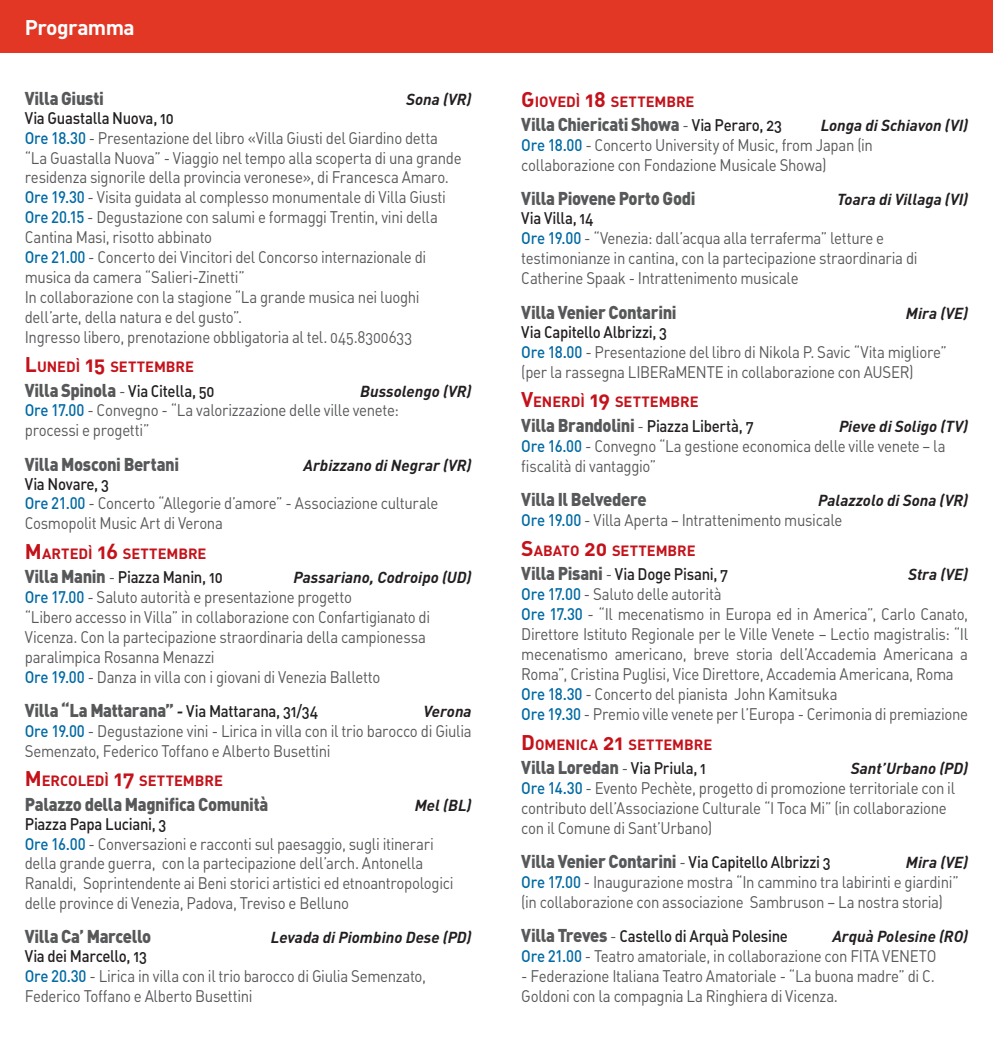
<style>
.page{position:relative;width:993px;height:1042px;background:#fff}
.page>*{position:absolute;margin:0;border:0;box-sizing:border-box;transform-origin:0 0}
.t1{font:21px "DIN Bold Alternate";letter-spacing:-.03em;color:#fff}
.t2{font:900 18.38px "DIN";letter-spacing:-.025em;color:#57585a;scale:.9 1}
.t3{font:16.62px/19.9px "DIN Regular Alternate";letter-spacing:-.02em;color:#57585a;scale:.9 1}
.t4{font:16.62px "DIN Medium Alternate";letter-spacing:-.02em;color:#231f20;scale:.9 1}
.t5{font:italic 700 15.75px "DIN";color:#231f20}
.t6{font:14.7px "DIN Bold Alternate";color:#c4121a}
.s1{font-family:"DIN";font-weight:500;color:#006aa4}
.s2{font-size:21px}
.s3{font-family:"DIN";font-weight:900;font-size:18.38px;color:#57585a}
.s4{font-family:"DIN Regular Alternate";color:#57585a}
.s5{font-weight:700;font-style:italic;font-size:15.75px;color:#231f20}
.s6{font-family:"DIN Medium Alternate";font-weight:400;font-size:16.62px;color:#231f20}
.s7{font-family:"DIN Regular Alternate";font-weight:400;font-size:16.62px}
</style>
<div class="page">
<div style="left:0;top:0;width:992px;height:53px;background:#e23725"></div>
<p class="t1" style="left:25px;top:13px;width:111px">Programma</p>
<p class="t2" style="left:25px;top:86px;width:89px">Villa Giusti</p>
<p class="t5" style="left:406px;top:89px;width:67px">Sona (VR)</p>
<p class="t4" style="left:25px;top:107px;width:167px">Via Guastalla Nuova, 10</p>
<p class="t3" style="left:25px;top:127px;width:486px"><span class="s1">Ore 18.30</span> - Presentazione del libro «Villa Giusti del Giardino detta “La Guastalla Nuova” - Viaggio nel tempo alla scoperta di una grande residenza signorile della provincia veronese», di Francesca Amaro.<br><span class="s1">Ore 19.30</span> - Visita guidata al complesso monumentale di Villa Giusti <span class="s1">Ore 20.15</span> - Degustazione con salumi e formaggi Trentin, vini della Cantina Masi, risotto abbinato<br><span class="s1">Ore 21.00</span> - Concerto dei Vincitori del Concorso internazionale di musica da camera “Salieri-Zinetti”<br>In collaborazione con la stagione “La grande musica nei luoghi dell’arte, della natura e del gusto”.<br>Ingresso libero, prenotazione obbligatoria al tel. 045.8300633</p>
<p class="t6" style="left:25px;top:357px;width:171px"><span class="s2">L</span>UNEDÌ <span class="s2">15</span> SETTEM BRE</p>
<p class="t4" style="left:25px;top:380px;width:212px"><span class="s3">Villa Spinola</span> <span class="s4">-</span> Via Citella, 50</p>
<p class="t5" style="left:360px;top:381px;width:113px">Bussolengo (VR)</p>
<p class="t3" style="left:25px;top:400px;width:417px"><span class="s1">Ore 17.00</span> - Convegno - “La valorizzazione delle ville venete: processi e progetti”</p>
<p class="t2" style="left:25px;top:451px;width:173px">Villa Mosconi Bertani</p>
<p class="t5" style="left:303px;top:455px;width:170px">Arbizzano di Negrar (VR)</p>
<p class="t4" style="left:25px;top:473px;width:95px">Via Novare, 3</p>
<p class="t3" style="left:25px;top:493px;width:461px"><span class="s1">Ore 21.00</span> - Concerto “Allegorie d’amore” - Associazione culturale<br>Cosmopolit Music Art di Verona</p>
<p class="t6" style="left:25px;top:544px;width:183px"><span class="s2">M</span>ARTEDÌ <span class="s2">16</span> SETTEM BRE</p>
<p class="t4" style="left:25px;top:566px;width:221px"><span class="s3">Villa Manin</span> <span class="s4">-</span> Piazza Manin, 10</p>
<p class="t5" style="left:293px;top:567px;width:179px">Passariano, Codroipo (UD)</p>
<p class="t3" style="left:25px;top:587px;width:452px"><span class="s1">Ore 17.00</span> - Saluto autorità e presentazione progetto<br>“Libero accesso in Villa” in collaborazione con Confartigianato di Vicenza. Con la partecipazione straordinaria della campionessa paralimpica Rosanna Menazzi<br><span class="s1">Ore 19.00</span> - Danza in villa con i giovani di Venezia Balletto</p>
<p class="t2" style="left:25px;top:698px;width:327px">Villa “La Mattarana” <span class="s5">-</span> <span class="s6">Via Mattarana, 31/34</span></p>
<p class="t5" style="left:423px;top:701px;width:49px">Verona</p>
<p class="t3" style="left:25px;top:720px;width:498px"><span class="s1">Ore 19.00</span> - Degustazione vini - Lirica in villa con il trio barocco di Giulia<br>Semenzato, Federico Toffano e Alberto Busettini</p>
<p class="t6" style="left:25px;top:771px;width:199px"><span class="s2">M</span>ERCOLEDÌ <span class="s2">17</span> SETTEM BRE</p>
<p class="t2" style="left:25px;top:791px;width:272px">Palazzo della Magnifica Comunità</p>
<p class="t5" style="left:414px;top:795px;width:58px">Mel (BL)</p>
<p class="t4" style="left:25px;top:813px;width:159px">Piazza Papa Luciani, 3</p>
<p class="t3" style="left:25px;top:833px;width:478px"><span class="s1">Ore 16.00</span> - Conversazioni e racconti sul paesaggio, sugli itinerari della grande guerra, con la partecipazione dell’arch. Antonella Ranaldi, Soprintendente ai Beni storici artistici ed etnoantropologici delle province di Venezia, Padova, Treviso e Belluno</p>
<p class="t2" style="left:25px;top:924px;width:142px">Villa Ca’ Marcello</p>
<p class="t5" style="left:271px;top:927px;width:202px">Levada di Piombino Dese (PD)</p>
<p class="t4" style="left:25px;top:946px;width:137px">Via dei Marcello, 13</p>
<p class="t3" style="left:25px;top:966px;width:447px"><span class="s1">Ore 20.30</span> - Lirica in villa con il trio barocco di Giulia Semenzato,<br>Federico Toffano e Alberto Busettini</p>
<p class="t6" style="left:521px;top:92px;width:175px"><span class="s2">G</span>IOVEDÌ <span class="s2">18</span> SETTEM BRE</p>
<p class="t2" style="left:521px;top:112px;width:291px">Villa Chiericati Showa <span class="s7">-</span> <span class="s6">Via Peraro, 23</span></p>
<p class="t5" style="left:820px;top:115px;width:149px">Longa di Schiavon (VI)</p>
<p class="t3" style="left:521px;top:135px;width:392px"><span class="s1">Ore 18.00</span> - Concerto University of Music, from Japan (in collaborazione con Fondazione Musicale Showa)</p>
<p class="t2" style="left:521px;top:186px;width:195px">Villa Piovene Porto Godi</p>
<p class="t5" style="left:836px;top:189px;width:133px">Toara di Villaga (VI)</p>
<p class="t4" style="left:521px;top:208px;width:82px">Via Villa, 14</p>
<p class="t3" style="left:521px;top:228px;width:441px"><span class="s1">Ore 19.00</span> - “Venezia: dall’acqua alla terraferma” letture e testimonianze in cantina, con la partecipazione straordinaria di<br>Catherine Spaak - Intrattenimento musicale</p>
<p class="t2" style="left:521px;top:300px;width:174px">Villa Venier Contarini</p>
<p class="t5" style="left:905px;top:303px;width:64px">Mira (VE)</p>
<p class="t4" style="left:521px;top:321px;width:163px">Via Capitello Albrizzi, 3</p>
<p class="t3" style="left:521px;top:341px;width:474px"><span class="s1">Ore 18.00</span> - Presentazione del libro di Nikola P. Savic “Vita migliore” (per la rassegna LIBERaMENTE in collaborazione con AUSER)</p>
<p class="t6" style="left:521px;top:392px;width:179px"><span class="s2">V</span>ENERDÌ <span class="s2">19</span> SETTEM BRE</p>
<p class="t2" style="left:521px;top:413px;width:259px">Villa Brandolini <span class="s7">-</span> <span class="s6">Piazza Libertà, 7</span></p>
<p class="t5" style="left:838px;top:416px;width:131px">Pieve di Soligo (TV)</p>
<p class="t3" style="left:521px;top:435px;width:472px"><span class="s1">Ore 16.00</span> - Convegno “La gestione economica delle ville venete – la fiscalità di vantaggio”</p>
<p class="t2" style="left:521px;top:487px;width:141px">Villa Il Belvedere</p>
<p class="t5" style="left:817px;top:490px;width:152px">Palazzolo di Sona (VR)</p>
<p class="t3" style="left:521px;top:510px;width:358px"><span class="s1">Ore 19.00</span> - Villa Aperta – Intrattenimento musicale</p>
<p class="t6" style="left:521px;top:541px;width:176px"><span class="s2">S</span>ABATO <span class="s2">20</span> SETTEM BRE</p>
<p class="t4" style="left:521px;top:563px;width:231px"><span class="s3">Villa Pisani</span> <span class="s4">-</span> Via Doge Pisani, 7</p>
<p class="t5" style="left:907px;top:564px;width:61px">Stra (VE)</p>
<p class="t3" style="left:521px;top:584px;width:498px"><span class="s1">Ore 17.00</span> - Saluto delle autorità<br><span class="s1">Ore 17.30</span> - “Il mecenatismo in Europa ed in America”, Carlo Canato, Direttore Istituto Regionale per le Ville Venete – Lectio magistralis: “Il mecenatismo americano, breve storia dell’Accademia Americana a Roma”, Cristina Puglisi, Vice Direttore, Accademia Americana, Roma <span class="s1">Ore 18.30</span> - Concerto del pianista John Kamitsuka<br><span class="s1">Ore 19.30</span> - Premio ville venete per l’Europa - Cerimonia di premiazione</p>
<p class="t6" style="left:521px;top:734px;width:192px"><span class="s2">D</span>OM ENICA <span class="s2">21</span> SETTEM BRE</p>
<p class="t2" style="left:521px;top:755px;width:207px">Villa Loredan <span class="s7">-</span> <span class="s6">Via Priula, 1</span></p>
<p class="t5" style="left:850px;top:758px;width:119px">Sant’Urbano (PD)</p>
<p class="t3" style="left:521px;top:777px;width:483px"><span class="s1">Ore 14.30</span> - Evento Pechète, progetto di promozione territoriale con il contributo dell’Associazione Culturale “I Toca Mi” (in collaborazione con il Comune di Sant’Urbano)</p>
<p class="t4" style="left:521px;top:851px;width:345px"><span class="s3">Villa Venier Contarini</span> <span class="s4">-</span> Via Capitello Albrizzi 3</p>
<p class="t5" style="left:905px;top:852px;width:64px">Mira (VE)</p>
<p class="t3" style="left:521px;top:872px;width:487px"><span class="s1">Ore 17.00</span> - Inaugurazione mostra “In cammino tra labirinti e giardini” (in collaborazione con associazione Sambruson – La nostra storia)</p>
<p class="t4" style="left:521px;top:925px;width:298px"><span class="s3">Villa Treves</span> <span class="s4">-</span> Castello di Arquà Polesine</p>
<p class="t5" style="left:832px;top:926px;width:137px">Arquà Polesine (RO)</p>
<p class="t3" style="left:521px;top:946px;width:462px"><span class="s1">Ore 21.00</span> - Teatro amatoriale, in collaborazione con FITA VENETO</p>
<p class="t3" style="left:521px;top:966px;width:461px">- Federazione Italiana Teatro Amatoriale - “La buona madre” di C.<br>Goldoni con la compagnia La Ringhiera di Vicenza.</p>
</div>
